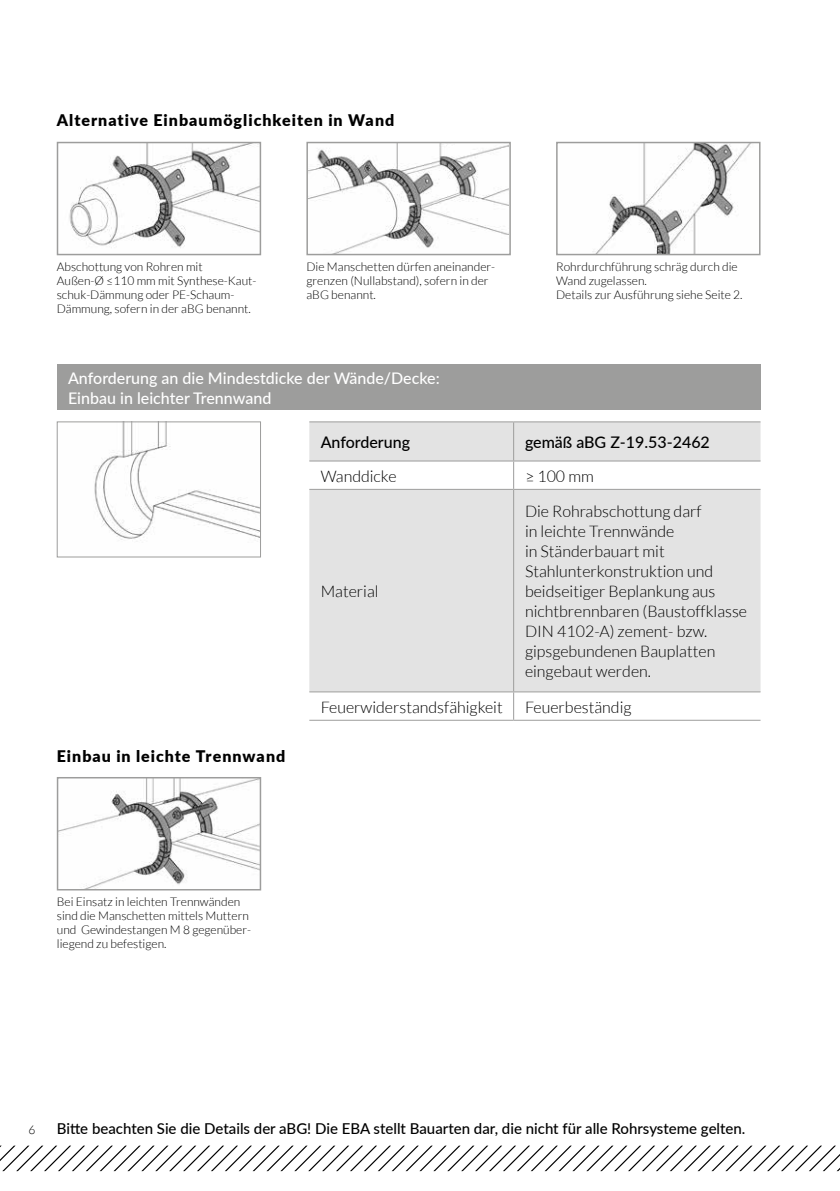
<style>
.page{position:relative;width:840px;height:1191px;background:#fff}
.page>*{position:absolute;margin:0;border:0;box-sizing:border-box;transform-origin:0 0}
.t1{font:300 16px/20px "Lato";color:#000}
.t2{font:500 16px/20px "Lato";color:#fff}
.t3{font:900 16px "Lato";letter-spacing:.065em;color:#000}
.t4{font:500 16px "Lato";color:#000}
.t5{font:500 15px "Lato";color:#000}
.t6{font:300 12px/14px "Lato";color:#000}
</style>
<div class="page">
<svg style="left:0;top:1145px;width:839px;height:26px"></svg>
<img style="left:60px;top:780px;width:198px;height:107px">
<div style="left:57px;top:777px;width:204px;height:113px;border:2px solid #9d9d9c"></div>
<img style="left:69px;top:145px;width:189px;height:103px">
<div style="left:57px;top:142px;width:204px;height:113px;border:2px solid #9d9d9c"></div>
<img style="left:309px;top:145px;width:198px;height:107px">
<div style="left:306px;top:142px;width:204px;height:113px;border:2px solid #9d9d9c"></div>
<img style="left:592px;top:145px;width:158px;height:107px">
<div style="left:556px;top:142px;width:204px;height:113px;border:2px solid #9d9d9c"></div>
<img style="left:94px;top:423px;width:165px;height:117px">
<div style="left:57px;top:421px;width:204px;height:136px;border:1px solid #9d9d9c"></div>
<div style="left:57px;top:365px;width:703px;height:45px;background:#9d9d9c"></div>
<div style="left:309px;top:422px;width:451px;height:38px;background:#e3e3e3"></div>
<svg style="left:309px;top:461px;width:451px;height:259px;fill:#e3e3e3"></svg>
<hr style="left:309px;top:421px;width:204px;height:1px;background:#9d9d9c">
<hr style="left:513px;top:421px;width:247px;height:1px;background:#9d9d9c">
<hr style="left:513px;top:422px;width:1px;height:38px;background:#9d9d9c">
<hr style="left:309px;top:460px;width:204px;height:1px;background:#9d9d9c">
<hr style="left:513px;top:460px;width:247px;height:1px;background:#9d9d9c">
<svg style="left:513px;top:461px;width:1px;height:28px"></svg>
<hr style="left:513px;top:490px;width:1px;height:201px;background:#9d9d9c">
<hr style="left:309px;top:691px;width:204px;height:1px;background:#9d9d9c">
<hr style="left:513px;top:691px;width:247px;height:1px;background:#9d9d9c">
<svg style="left:513px;top:692px;width:1px;height:28px"></svg>
<hr style="left:309px;top:489px;width:204px;height:1px;background:#9d9d9c">
<hr style="left:513px;top:489px;width:247px;height:1px;background:#9d9d9c">
<hr style="left:309px;top:720px;width:204px;height:1px;background:#9d9d9c">
<hr style="left:513px;top:720px;width:247px;height:1px;background:#9d9d9c">
<h1 class="t3" style="left:57px;top:108px;width:339px">Alternative Einbaumöglichkeiten in Wand</h1>
<p class="t6" style="left:57px;top:259px;width:201px">Abschottung von Rohren mit<br>Außen-Ø ≤110 mm mit Synthese-Kaut&shy;schuk-Dämmung oder PE-Schaum-<br>Dämmung, sofern in der aBG benannt.</p>
<p class="t6" style="left:306px;top:259px;width:190px">Die Manschetten dürfen aneinander&shy;grenzen (Nullabstand), sofern in der aBG benannt.</p>
<p class="t6" style="left:556px;top:259px;width:188px">Rohrdurchführung schräg durch die<br>Wand zugelassen.<br>Details zur Ausführung siehe Seite 2.</p>
<h1 class="t2" style="left:68px;top:367px;width:373px">Anforderung an die Mindestdicke der Wände/Decke:<br>Einbau in leichter Trennwand</h1>
<h1 class="t4" style="left:320px;top:430px;width:91px">Anforderung</h1>
<h1 class="t4" style="left:524px;top:430px;width:186px">gemäß aBG Z-19.53-2462</h1>
<h1 class="t1" style="left:320px;top:466px;width:77px">Wanddicke</h1>
<h1 class="t1" style="left:524px;top:466px;width:70px">≥ 100 mm</h1>
<h1 class="t1" style="left:320px;top:581px;width:59px">Material</h1>
<p class="t1" style="left:524px;top:501px;width:223px">Die Rohrabschottung darf<br>in leichte Trennwände<br>in Ständerbauart mit<br>Stahlunterkonstruktion und beidseitiger Beplankung aus nichtbrennbaren (Baustoffklasse<br>DIN 4102-A) zement- bzw. gipsgebundenen Bauplatten eingebaut werden.</p>
<h1 class="t3" style="left:57px;top:743px;width:230px">Einbau in leichte Trennwand</h1>
<h1 class="t1" style="left:320px;top:697px;width:183px">Feuerwiderstandsfähigkeit</h1>
<h1 class="t1" style="left:524px;top:697px;width:108px">Feuerbeständig</h1>
<p class="t6" style="left:57px;top:894px;width:196px">Bei Einsatz in leichten Trennwänden sind die Manschetten mittels Muttern und Gewindestangen M 8 gegenüber&shy;liegend zu befestigen.</p>
<p class="t6" style="left:28px;top:1123px;width:8px">6</p>
<p class="t5" style="left:57px;top:1117px;width:689px">Bitte beachten Sie die Details der aBG! Die EBA stellt Bauarten dar, die nicht für alle Rohrsysteme gelten.</p>
</div>
